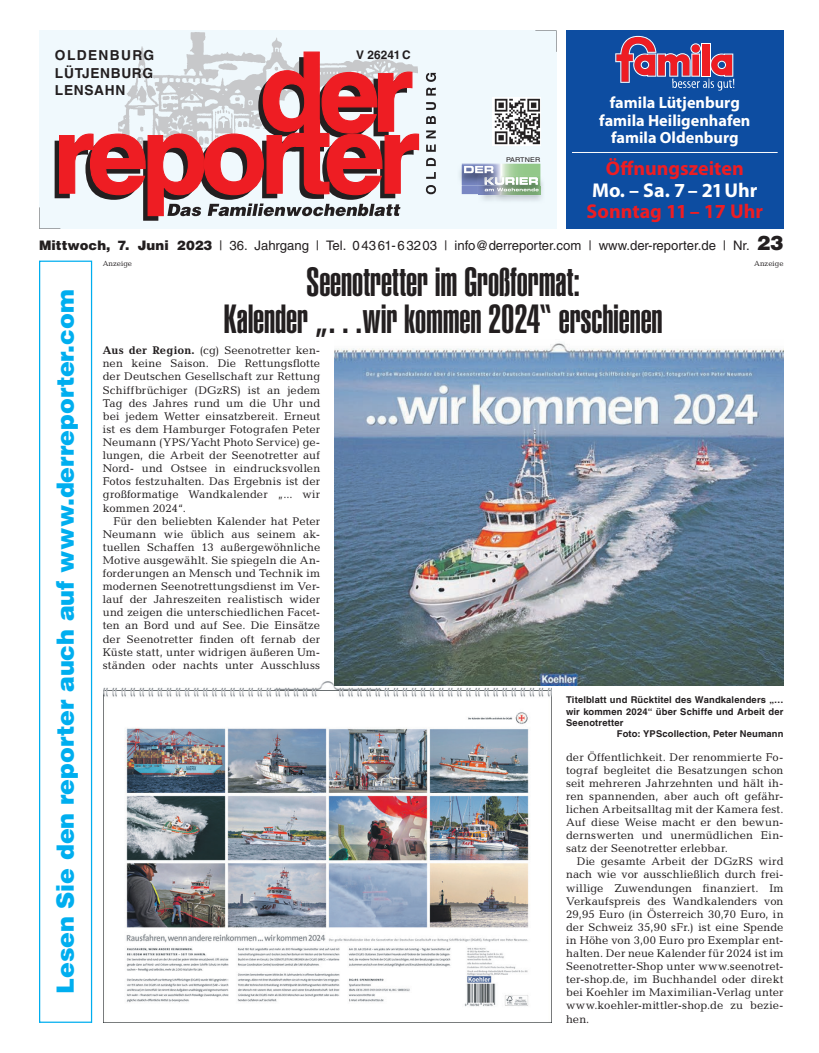
<style>
.page{position:relative;width:819px;height:1053px;background:#fff}
.page>*{position:absolute;margin:0;border:0;box-sizing:border-box;transform-origin:0 0}
.t1{font:40px/37.5px "Helvetica LT Std Ultra Comp";letter-spacing:-.005em;color:#231f20;text-align:center}
.t2{font:900 23.75px "Helvetica LT Std";color:#00aeef}
.t3{font:700 20px/21.2px "Myriad Pro";color:#ee1d23;text-align:center}
.t4{font:700 16.25px/17.5px "Myriad Pro";color:#fff;text-align:center}
.t5{font:700 13.75px/17.5px "Helvetica LT Std";letter-spacing:.05em;color:#231f20}
.t6{font:700 13.75px "Helvetica LT Std";letter-spacing:.1em;color:#231f20}
.t7{font:13.12px "Helvetica LT Std";color:#231f20}
.t8{font:700 11.88px "Helvetica LT Std";color:#231f20}
.t9{font:11.25px "Candida Std";letter-spacing:.01em;color:#231f20}
.t10{font:700 9.38px "Helvetica LT Std";letter-spacing:.015em;color:#231f20}
.t11{font:7.5px "Candida Std";color:#231f20}
.t12{font:6.5px "Helvetica LT Std";letter-spacing:.02em;color:#231f20;scale:1.1 1}
.s1{color:#fff}
.s2{font-weight:900}
.s3{font-weight:900;font-size:20px}
.s4{font-weight:700}
</style>
<div class="page">
<svg style="left:39px;top:260px;width:53px;height:762px"></svg>
<div style="left:39px;top:30px;width:517px;height:199px;background:#f0f9fd"></div>
<img style="left:141px;top:32px;width:141px;height:19px">
<svg style="left:426px;top:185px;width:10px;height:9px"></svg>
<svg style="left:426px;top:172px;width:10px;height:7px"></svg>
<svg style="left:426px;top:158px;width:10px;height:8px"></svg>
<svg style="left:426px;top:144px;width:10px;height:8px"></svg>
<svg style="left:426px;top:130px;width:10px;height:8px"></svg>
<svg style="left:426px;top:116px;width:10px;height:8px"></svg>
<svg style="left:426px;top:102px;width:10px;height:8px"></svg>
<svg style="left:426px;top:73px;width:10px;height:23px"></svg>
<svg style="left:39px;top:51px;width:380px;height:178px"></svg>
<img style="left:540px;top:176px;width:3px;height:10px">
<img style="left:478px;top:186px;width:66px;height:11px">
<svg style="left:461px;top:164px;width:79px;height:30px;background:#a1b5b5"></svg>
<img style="left:492px;top:97px;width:48px;height:48px">
<div style="left:566px;top:31px;width:217px;height:198px;background:#0d4da1"></div>
<svg style="left:615px;top:36px;width:119px;height:55px"></svg>
<hr style="left:572px;top:152px;width:205px;height:1px;background:#fff">
<img style="left:103px;top:681px;width:449px;height:341px">
<img style="left:334px;top:343px;width:449px;height:342px">
<p class="t6" style="left:55px;top:47px;width:101px">OLDENBURG</p>
<p class="t8" style="left:356px;top:47px;width:56px">V 26241 C</p>
<p class="t5" style="left:55px;top:64px;width:100px">LÜTJENBURG<br>LENSAHN</p>
<p class="t12" style="left:506px;top:155px;width:33px">PARTNER</p>
<p class="t4" style="left:599px;top:94px;width:153px">famila Lütjenburg famila Heiligenhafen famila Oldenburg</p>
<p class="t3" style="left:586px;top:158px;width:178px">Öffnungszeiten<br><span class="s1">Mo. – Sa. 7 – 21 Uhr<br></span>Sonntag 11 – 17 Uhr</p>
<p class="t7" style="left:39px;top:238px;width:746px"><span class="s2">Mittwoch, 7. Juni 2023</span> | 36. Jahrgang | Tel. 0 43 61 - 6 32 03 | info@derreporter.com | www.der-reporter.de | Nr. <span class="s3">23</span></p>
<p class="t2" style="left:50px;top:993px;width:705px;rotate:-90deg">Lesen Sie den reporter auch auf www.derreporter.com</p>
<p class="t11" style="left:103px;top:259px;width:31px">Anzeige</p>
<p class="t11" style="left:754px;top:259px;width:31px">Anzeige</p>
<p class="t1" style="left:223px;top:263px;width:441px">Seenotretter im Großformat:<br>Kalender „…wir kommen 2024“ erschienen</p>
<p class="t9" style="left:103px;top:344px;width:219px"><span class="s4">Aus der Region.</span> (cg) Seenotretter ken-</p>
<p class="t9" style="left:103px;top:357px;width:219px">nen keine Saison. Die Rettungsflotte</p>
<p class="t9" style="left:103px;top:370px;width:219px">der Deutschen Gesellschaft zur Rettung</p>
<p class="t9" style="left:103px;top:383px;width:219px">Schiffbrüchiger (DGzRS) ist an jedem</p>
<p class="t9" style="left:103px;top:396px;width:219px">Tag des Jahres rund um die Uhr und</p>
<p class="t9" style="left:103px;top:409px;width:219px">bei jedem Wetter einsatzbereit. Erneut</p>
<p class="t9" style="left:103px;top:422px;width:219px">ist es dem Hamburger Fotografen Peter</p>
<p class="t9" style="left:103px;top:436px;width:219px">Neumann (YPS/Yacht Photo Service) ge-</p>
<p class="t9" style="left:103px;top:449px;width:219px">lungen, die Arbeit der Seenotretter auf</p>
<p class="t9" style="left:103px;top:462px;width:219px">Nord- und Ostsee in eindrucksvollen</p>
<p class="t9" style="left:103px;top:475px;width:219px">Fotos festzuhalten. Das Ergebnis ist der</p>
<p class="t9" style="left:103px;top:488px;width:219px">großformatige Wandkalender „... wir</p>
<p class="t9" style="left:103px;top:501px;width:85px">kommen 2024“.</p>
<p class="t9" style="left:113px;top:514px;width:208px">Für den beliebten Kalender hat Peter</p>
<p class="t9" style="left:103px;top:527px;width:219px">Neumann wie üblich aus seinem ak-</p>
<p class="t9" style="left:103px;top:540px;width:219px">tuellen Schaffen 13 außergewöhnliche</p>
<p class="t9" style="left:103px;top:553px;width:219px">Motive ausgewählt. Sie spiegeln die An-</p>
<p class="t9" style="left:103px;top:566px;width:219px">forderungen an Mensch und Technik im</p>
<p class="t9" style="left:103px;top:580px;width:219px">modernen Seenotrettungsdienst im Ver-</p>
<p class="t9" style="left:103px;top:593px;width:219px">lauf der Jahreszeiten realistisch wider</p>
<p class="t9" style="left:103px;top:606px;width:219px">und zeigen die unterschiedlichen Facet-</p>
<p class="t9" style="left:103px;top:619px;width:219px">ten an Bord und auf See. Die Einsätze</p>
<p class="t9" style="left:103px;top:632px;width:219px">der Seenotretter finden oft fernab der</p>
<p class="t9" style="left:103px;top:645px;width:219px">Küste statt, unter widrigen äußeren Um-</p>
<p class="t9" style="left:103px;top:658px;width:219px">ständen oder nachts unter Ausschluss</p>
<p class="t10" style="left:566px;top:694px;width:219px">Titelblatt und Rücktitel des Wandkalenders „…</p>
<p class="t10" style="left:566px;top:705px;width:219px">wir kommen 2024“ über Schiffe und Arbeit der</p>
<p class="t10" style="left:566px;top:716px;width:59px">Seenotretter</p>
<p class="t10" style="left:617px;top:728px;width:168px">Foto: YPScollection, Peter Neumann</p>
<p class="t9" style="left:566px;top:750px;width:219px">der Öffentlichkeit. Der renommierte Fo-</p>
<p class="t9" style="left:566px;top:763px;width:219px">tograf begleitet die Besatzungen schon</p>
<p class="t9" style="left:566px;top:776px;width:219px">seit mehreren Jahrzehnten und hält ih-</p>
<p class="t9" style="left:566px;top:789px;width:219px">ren spannenden, aber auch oft gefähr-</p>
<p class="t9" style="left:566px;top:802px;width:219px">lichen Arbeitsalltag mit der Kamera fest.</p>
<p class="t9" style="left:566px;top:815px;width:219px">Auf diese Weise macht er den bewun-</p>
<p class="t9" style="left:566px;top:828px;width:219px">dernswerten und unermüdlichen Ein-</p>
<p class="t9" style="left:566px;top:842px;width:163px">satz der Seenotretter erlebbar.</p>
<p class="t9" style="left:576px;top:855px;width:208px">Die gesamte Arbeit der DGzRS wird</p>
<p class="t9" style="left:566px;top:868px;width:219px">nach wie vor ausschließlich durch frei-</p>
<p class="t9" style="left:566px;top:881px;width:219px">willige Zuwendungen finanziert. Im</p>
<p class="t9" style="left:566px;top:894px;width:219px">Verkaufspreis des Wandkalenders von</p>
<p class="t9" style="left:566px;top:907px;width:219px">29,95 Euro (in Österreich 30,70 Euro, in</p>
<p class="t9" style="left:566px;top:920px;width:219px">der Schweiz 35,90 sFr.) ist eine Spende</p>
<p class="t9" style="left:566px;top:933px;width:219px">in Höhe von 3,00 Euro pro Exemplar ent-</p>
<p class="t9" style="left:566px;top:946px;width:219px">halten. Der neue Kalender für 2024 ist im</p>
<p class="t9" style="left:566px;top:959px;width:219px">Seenotretter-Shop unter www.seenotret-</p>
<p class="t9" style="left:566px;top:972px;width:219px">ter-shop.de, im Buchhandel oder direkt</p>
<p class="t9" style="left:566px;top:986px;width:219px">bei Koehler im Maximilian-Verlag unter</p>
<p class="t9" style="left:566px;top:999px;width:219px">www.koehler-mittler-shop.de zu bezie-</p>
<p class="t9" style="left:566px;top:1012px;width:25px">hen.</p>
</div>
